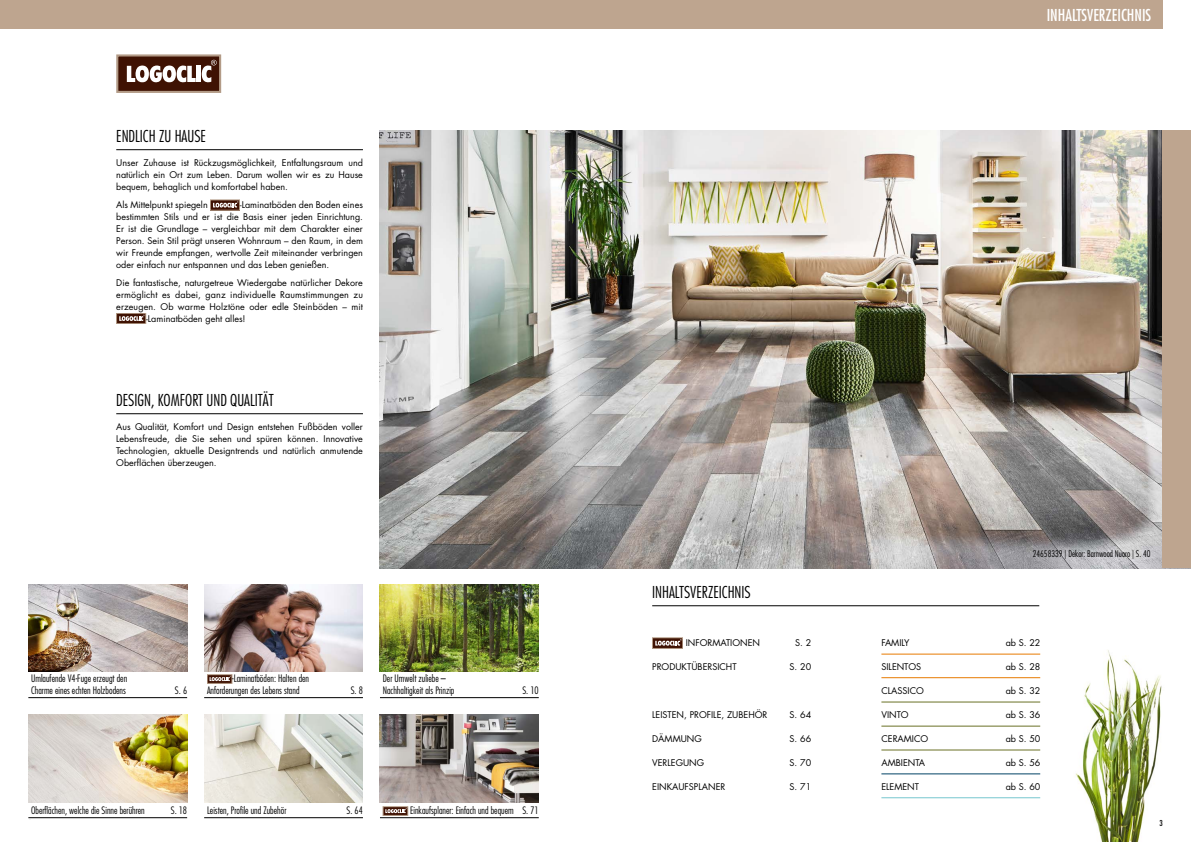
<style>
.page{position:relative;width:1191px;height:842px;background:#fff}
.page>*{position:absolute;margin:0;border:0;box-sizing:border-box;transform-origin:0 0}
.t1{font:300 condensed 16px "Futura";color:#000}
.t2{font:condensed 16px "Futura";color:#fff}
.t3{font:300 condensed 10px/12px "Futura";color:#000}
.t4{font:9px/12px "Futura";color:#000;text-align:justify}
.t5{font:300 condensed 9px "Futura";color:#000}
.t6{font:condensed 8px "Futura";color:#000}
</style>
<div class="page">
<img style="left:380px;top:130px;width:782px;height:438px">
<div style="left:0;top:0;width:1162px;height:28px;background:#bea58f"></div>
<div style="left:117px;top:55px;width:103px;height:37px;background:#3f1203"></div>
<div style="left:116px;top:54px;width:105px;height:39px;border:2px solid #b39b87"></div>
<svg style="left:127px;top:66px;width:69px;height:16px"></svg>
<div style="left:196px;top:66px;width:5px;height:16px;background:#fff"></div>
<svg style="left:202px;top:60px;width:15px;height:22px"></svg>
<div style="left:1162px;top:130px;width:29px;height:438px;background:#bea58f"></div>
<hr style="left:116px;top:413px;width:247px;height:1px;background:#000">
<hr style="left:116px;top:149px;width:247px;height:1px;background:#000">
<div style="left:210px;top:200px;width:29px;height:10px;background:#3f1203"></div>
<div style="left:210px;top:200px;width:30px;height:11px;border:1px solid #b39b87"></div>
<svg style="left:213px;top:201px;width:25px;height:7px"></svg>
<div style="left:117px;top:313px;width:29px;height:11px;background:#3f1203"></div>
<div style="left:116px;top:313px;width:30px;height:11px;border:1px solid #b39b87"></div>
<svg style="left:119px;top:315px;width:26px;height:6px"></svg>
<hr style="left:28px;top:697px;width:159px;height:1px;background:#000">
<img style="left:28px;top:584px;width:159px;height:87px">
<hr style="left:204px;top:697px;width:159px;height:1px;background:#000">
<img style="left:380px;top:584px;width:159px;height:87px">
<hr style="left:380px;top:697px;width:159px;height:1px;background:#000">
<hr style="left:652px;top:605px;width:387px;height:1px;background:#000">
<hr style="left:881px;top:654px;width:159px;height:1px;background:#e77a00">
<hr style="left:881px;top:677px;width:159px;height:1px;background:#e77a00">
<hr style="left:881px;top:702px;width:159px;height:1px;background:#6a7126">
<hr style="left:881px;top:726px;width:159px;height:1px;background:#6a7126">
<hr style="left:881px;top:750px;width:159px;height:1px;background:#6a7126">
<hr style="left:881px;top:774px;width:159px;height:1px;background:#004265">
<hr style="left:881px;top:797px;width:159px;height:1px;background:#76c7ce">
<div style="left:652px;top:638px;width:30px;height:10px;background:#3f1203"></div>
<div style="left:652px;top:637px;width:31px;height:12px;border:1px solid #b39b87"></div>
<svg style="left:655px;top:639px;width:26px;height:7px"></svg>
<img style="left:1075px;top:650px;width:87px;height:192px">
<img style="left:28px;top:714px;width:159px;height:88px">
<hr style="left:28px;top:817px;width:159px;height:1px;background:#000">
<hr style="left:204px;top:817px;width:159px;height:1px;background:#000">
<img style="left:204px;top:714px;width:159px;height:88px">
<hr style="left:380px;top:817px;width:159px;height:1px;background:#000">
<div style="left:207px;top:675px;width:25px;height:8px;background:#3f1203"></div>
<div style="left:207px;top:674px;width:25px;height:10px;border:1px solid #b39b87"></div>
<svg style="left:209px;top:676px;width:22px;height:5px"></svg>
<img style="left:204px;top:584px;width:159px;height:87px">
<svg style="left:385px;top:813px;width:21px;height:1px"></svg>
<div style="left:383px;top:806px;width:25px;height:10px;border:1px solid #b39b87"></div>
<svg style="left:385px;top:808px;width:22px;height:5px"></svg>
<img style="left:380px;top:715px;width:159px;height:87px">
<h1 class="t1" style="left:116px;top:127px;width:91px">ENDLICH ZU HAUSE</h1>
<p class="t4" style="left:116px;top:157px;width:248px">Unser Zuhause ist Rückzugsmöglichkeit, Entfaltungsraum und natürlich ein Ort zum Leben. Darum wollen wir es zu Hause bequem, behaglich und komfortabel haben.</p>
<p class="t4" style="left:116px;top:199px;width:93px">Als Mittelpunkt spiegeln</p>
<p class="t4" style="left:116px;top:199px;width:248px;text-indent:124px">-Laminatböden den Boden eines bestimmten Stils und er ist die Basis einer jeden Einrichtung.<br>Er ist die Grundlage – vergleichbar mit dem Charakter einer Person. Sein Stil prägt unseren Wohnraum – den Raum, in dem wir Freunde empfangen, wertvolle Zeit miteinander verbringen oder einfach nur entspannen und das Leben genießen.</p>
<p class="t4" style="left:116px;top:277px;width:248px">Die fantastische, naturgetreue Wiedergabe natürlicher Dekore</p>
<p class="t4" style="left:116px;top:289px;width:248px">ermöglicht es dabei, ganz individuelle Raumstimmungen zu</p>
<p class="t4" style="left:116px;top:301px;width:248px">erzeugen. Ob warme Holztöne oder edle Steinböden – mit</p>
<p class="t4" style="left:146px;top:313px;width:101px">-Laminatböden geht alles!</p>
<h1 class="t1" style="left:116px;top:391px;width:159px">DESIGN, KOMFORT UND QUALITÄT</h1>
<p class="t4" style="left:116px;top:421px;width:248px">Aus Qualität, Komfort und Design entstehen Fußböden voller Lebensfreude, die Sie sehen und spüren können. Innovative Technologien, aktuelle Designtrends und natürlich anmutende Oberflächen überzeugen.</p>
<p class="t3" style="left:31px;top:673px;width:98px">Umlaufende V4-Fuge erzeugt den<br>Charme eines echten Holzbodens</p>
<p class="t3" style="left:175px;top:685px;width:14px">S. 6</p>
<p class="t3" style="left:207px;top:673px;width:104px;text-indent:25px">-Laminatböden: Halten den<br>Anforderungen des Lebens stand</p>
<p class="t3" style="left:351px;top:685px;width:14px">S. 8</p>
<p class="t3" style="left:383px;top:673px;width:73px">Der Umwelt zuliebe –<br>Nachhaltigkeit als Prinzip</p>
<p class="t3" style="left:522px;top:685px;width:18px">S. 10</p>
<p class="t3" style="left:31px;top:805px;width:115px">Oberflächen, welche die Sinne berühren</p>
<p class="t3" style="left:171px;top:805px;width:18px">S. 18</p>
<p class="t3" style="left:207px;top:805px;width:81px">Leisten, Profile und Zubehör</p>
<p class="t3" style="left:346px;top:805px;width:18px">S. 64</p>
<p class="t3" style="left:410px;top:805px;width:130px">Einkaufsplaner: Einfach und bequem S. 71</p>
<h1 class="t2" style="left:1046px;top:6px;width:106px">INHALTSVERZEICHNIS</h1>
<h1 class="t1" style="left:652px;top:583px;width:100px">INHALTSVERZEICHNIS</h1>
<p class="t4" style="left:686px;top:637px;width:76px">INFORMATIONEN</p>
<p class="t4" style="left:795px;top:637px;width:18px">S. 2</p>
<p class="t4" style="left:652px;top:661px;width:86px">PRODUKTÜBERSICHT</p>
<p class="t4" style="left:789px;top:661px;width:23px">S. 20</p>
<p class="t4" style="left:652px;top:709px;width:117px">LEISTEN, PROFILE, ZUBEHÖR</p>
<p class="t4" style="left:789px;top:709px;width:23px">S. 64</p>
<p class="t4" style="left:652px;top:733px;width:51px">DÄMMUNG</p>
<p class="t4" style="left:789px;top:733px;width:23px">S. 66</p>
<p class="t4" style="left:652px;top:757px;width:53px">VERLEGUNG</p>
<p class="t4" style="left:789px;top:757px;width:23px">S. 70</p>
<p class="t4" style="left:652px;top:781px;width:75px">EINKAUFSPLANER</p>
<p class="t4" style="left:789px;top:781px;width:23px">S. 71</p>
<p class="t5" style="left:1032px;top:548px;width:119px">24658339 | Dekor: Barnwood Nuoro | S. 40</p>
<p class="t4" style="left:881px;top:637px;width:30px">FAMILY</p>
<p class="t4" style="left:1005px;top:637px;width:36px">ab S. 22</p>
<p class="t4" style="left:881px;top:661px;width:41px">SILENTOS</p>
<p class="t4" style="left:1005px;top:661px;width:36px">ab S. 28</p>
<p class="t4" style="left:881px;top:685px;width:44px">CLASSICO</p>
<p class="t4" style="left:1005px;top:685px;width:36px">ab S. 32</p>
<p class="t4" style="left:881px;top:709px;width:29px">VINTO</p>
<p class="t4" style="left:1005px;top:709px;width:36px">ab S. 36</p>
<p class="t4" style="left:881px;top:733px;width:48px">CERAMICO</p>
<p class="t4" style="left:1005px;top:733px;width:36px">ab S. 50</p>
<p class="t4" style="left:881px;top:757px;width:45px">AMBIENTA</p>
<p class="t4" style="left:1005px;top:757px;width:36px">ab S. 56</p>
<p class="t4" style="left:881px;top:781px;width:39px">ELEMENT</p>
<p class="t4" style="left:1005px;top:781px;width:36px">ab S. 60</p>
<p class="t6" style="left:1159px;top:819px;width:5px">3</p>
</div>
